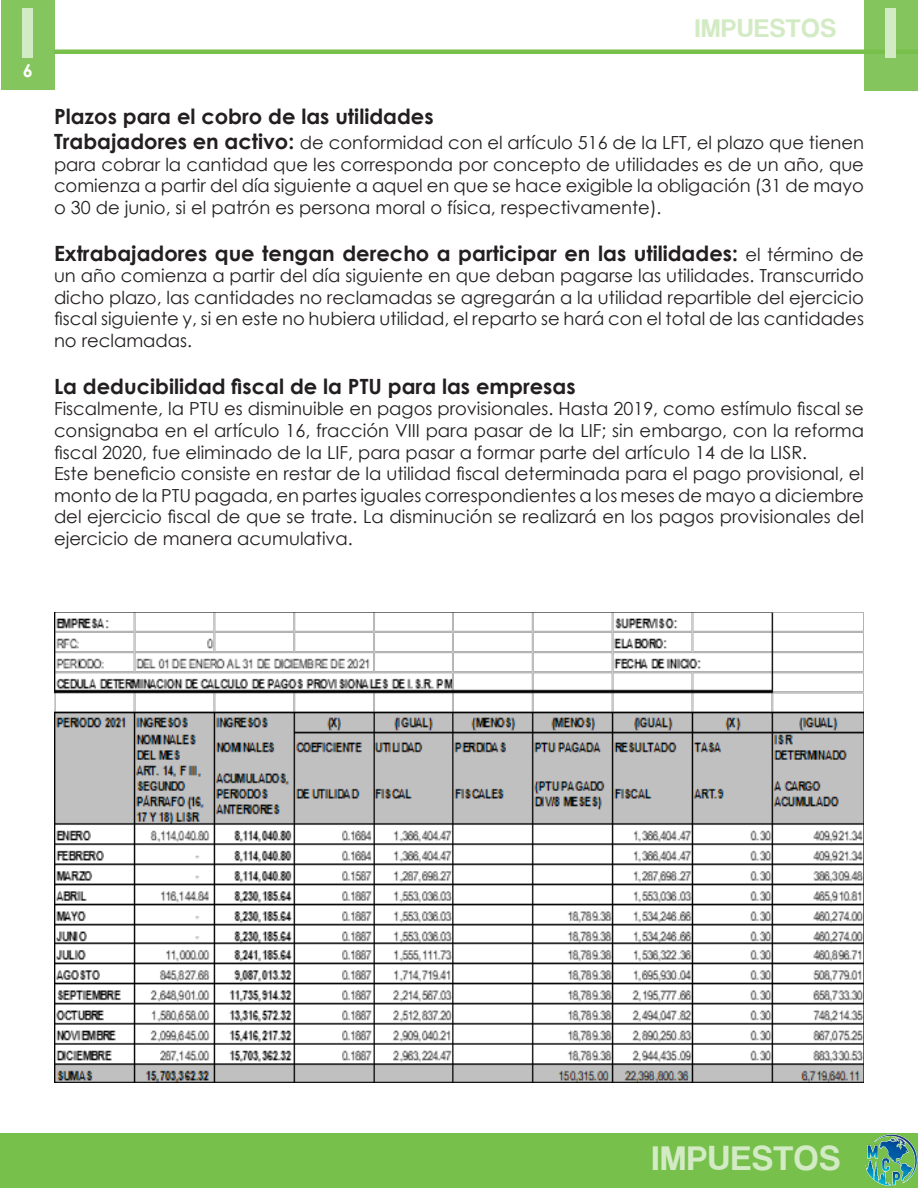
<style>
.page{position:relative;width:918px;height:1188px;background:#fff}
.page>*{position:absolute;margin:0;border:0;box-sizing:border-box;transform-origin:0 0}
.t1{font:75px "Coolvetica Rg";color:#d3ebc5}
.t2{font:36px "Coolvetica Rg";letter-spacing:.05em;color:#d3ebc5}
.t3{font:27px "Coolvetica Rg";letter-spacing:.05em;color:#d3ebc5}
.t4{font:700 21px "Century Gothic";color:#231f20}
.t5{font:18px/21.6px "Century Gothic";color:#231f20;text-align:justify}
.t6{font:700 18px "Century Gothic";color:#fff}
.s1{font-weight:700;font-size:21px}
.s2{font-weight:400;font-size:18px}
</style>
<div class="page">
<div style="left:0;top:1134px;width:918px;height:54px;background:#77c04b"></div>
<hr style="left:54px;top:50px;width:864px;height:4px;background:#77c04b">
<div style="left:864px;top:0;width:54px;height:90px;background:#84c65d"></div>
<img style="left:865px;top:1134px;width:53px;height:53px">
<div style="left:1px;top:0;width:54px;height:90px;background:#84c65d"></div>
<img style="left:54px;top:612px;width:810px;height:471px">
<p class="t1" style="left:21px;top:-11px;width:16px">I</p>
<h1 class="t1" style="left:884px;top:-11px;width:16px">I</h1>
<p class="t6" style="left:23px;top:57px;width:12px">6</p>
<p class="t4" style="left:54px;top:100px;width:381px">Plazos para el cobro de las utilidades</p>
<p class="t5" style="left:54px;top:131px;width:812px"><span class="s1">Trabajadores en activo:</span> de conformidad con el artículo 516 de la LFT, el plazo que tienen para cobrar la cantidad que les corresponda por concepto de utilidades es de un año, que comienza a partir del día siguiente a aquel en que se hace exigible la obligación (31 de mayo o 30 de junio, si el patrón es persona moral o física, respectivamente).</p>
<p class="t4" style="left:54px;top:237px;width:812px">Extrabajadores que tengan derecho a participar en las utilidades: <span class="s2">el término de</span></p>
<p class="t5" style="left:54px;top:265px;width:812px">un año comienza a partir del día siguiente en que deban pagarse las utilidades. Transcurrido dicho plazo, las cantidades no reclamadas se agregarán a la utilidad repartible del ejercicio fiscal siguiente y, si en este no hubiera utilidad, el reparto se hará con el total de las cantidades no reclamadas.</p>
<p class="t4" style="left:54px;top:370px;width:523px">La deducibilidad fiscal de la PTU para las empresas</p>
<p class="t5" style="left:54px;top:398px;width:811px">Fiscalmente, la PTU es disminuible en pagos provisionales. Hasta 2019, como estímulo fiscal se consignaba en el artículo 16, fracción VIII para pasar de la LIF; sin embargo, con la reforma fiscal 2020, fue eliminado de la LIF, para pasar a formar parte del artículo 14 de la LISR.</p>
<p class="t5" style="left:54px;top:463px;width:812px">Este beneficio consiste en restar de la utilidad fiscal determinada para el pago provisional, el monto de la PTU pagada, en partes iguales correspondientes a los meses de mayo a diciembre del ejercicio fiscal de que se trate. La disminución se realizará en los pagos provisionales del ejercicio de manera acumulativa.</p>
<h3 class="t3" style="left:695px;top:12px;width:142px">IMPUESTOS</h3>
<h2 class="t2" style="left:652px;top:1137px;width:189px">IMPUESTOS</h2>
</div>
